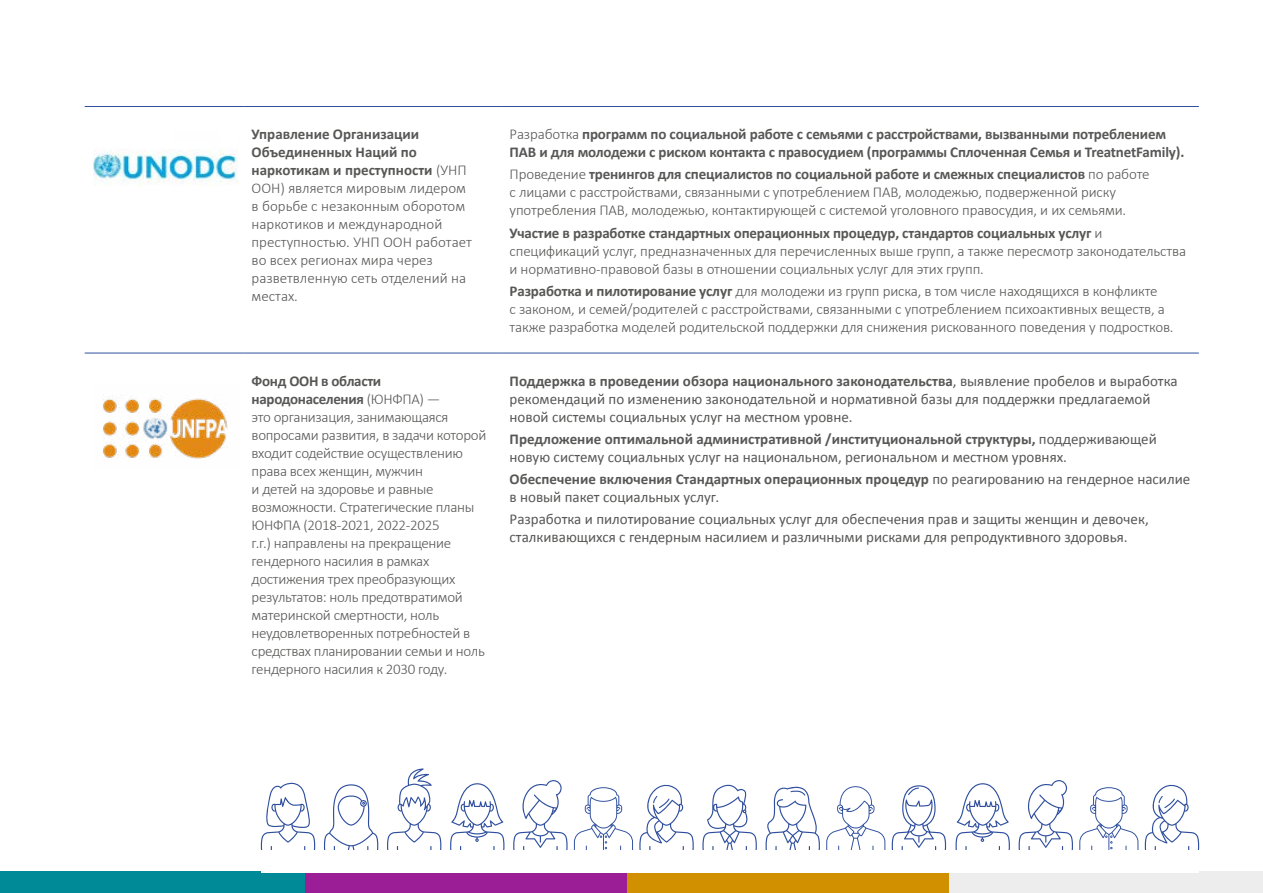
<style>
.page{position:relative;width:1263px;height:893px;background:#fff}
.page>*{position:absolute;margin:0;border:0;box-sizing:border-box;transform-origin:0 0}
.t1{font:300 15px/18px "Calibri";letter-spacing:-.01em;color:#575756}
.t2{font:15px/18px "Calibri";color:#575756}
.t3{font:700 15px/18px "Calibri";letter-spacing:-.01em;color:#575756}
.s1{font-weight:700}
.s2{font-weight:300}
</style>
<div class="page">
<div style="left:949px;top:872px;width:314px;height:21px;background:#ededed"></div>
<div style="left:627px;top:872px;width:322px;height:21px;background:#d19000"></div>
<div style="left:0;top:872px;width:306px;height:21px;background:#008996"></div>
<div style="left:305px;top:872px;width:322px;height:21px;background:#9c1e96"></div>
<hr style="left:85px;top:106px;width:158px;height:1px;background:#2f4f9e">
<hr style="left:243px;top:106px;width:258px;height:1px;background:#2f4f9e">
<hr style="left:501px;top:106px;width:698px;height:1px;background:#2f4f9e">
<hr style="left:85px;top:353px;width:158px;height:1px;background:#2f4f9e">
<hr style="left:243px;top:353px;width:258px;height:1px;background:#2f4f9e">
<hr style="left:501px;top:353px;width:698px;height:1px;background:#2f4f9e">
<img style="left:93px;top:149px;width:145px;height:36px">
<img style="left:102px;top:395px;width:126px;height:64px">
<svg style="left:260px;top:782px;width:56px;height:68px"></svg>
<svg style="left:324px;top:784px;width:55px;height:66px"></svg>
<svg style="left:387px;top:768px;width:55px;height:82px"></svg>
<svg style="left:450px;top:783px;width:55px;height:67px"></svg>
<svg style="left:955px;top:783px;width:55px;height:67px"></svg>
<svg style="left:513px;top:780px;width:55px;height:70px"></svg>
<svg style="left:1018px;top:780px;width:55px;height:70px"></svg>
<svg style="left:574px;top:787px;width:59px;height:63px"></svg>
<svg style="left:1079px;top:787px;width:59px;height:63px"></svg>
<svg style="left:639px;top:784px;width:55px;height:66px"></svg>
<svg style="left:1144px;top:784px;width:55px;height:66px"></svg>
<svg style="left:891px;top:785px;width:55px;height:65px"></svg>
<svg style="left:702px;top:784px;width:55px;height:66px"></svg>
<svg style="left:765px;top:786px;width:55px;height:64px"></svg>
<svg style="left:826px;top:786px;width:59px;height:64px"></svg>
<div style="left:261px;top:850px;width:937px;height:23px;background:#fff"></div>
<p class="t1" style="left:252px;top:124px;width:222px"><span class="s1">Управление Организации<br>Объединенных Наций по наркотикам и преступности</span> (УНП<br>ООН) является мировым лидером в борьбе с незаконным оборотом наркотиков и международной преступностью. УНП ООН работает во всех регионах мира через разветвленную сеть отделений на местах.</p>
<p class="t3" style="left:510px;top:125px;width:676px"><span class="s2">Разработка</span> программ по социальной работе с семьями с расстройствами, вызванными потреблением<br>ПАВ и для молодежи с риском контакта с правосудием (программы Сплоченная Семья и TreatnetFamily).</p>
<p class="t1" style="left:510px;top:165px;width:641px">Проведение <span class="s1">тренингов для специалистов по социальной работе и смежных специалистов</span> по работе с лицами с расстройствами, связанными с употреблением ПАВ, молодежью, подверженной риску употребления ПАВ, молодежью, контактирующей с системой уголовного правосудия, и их семьями.</p>
<p class="t1" style="left:510px;top:223px;width:678px"><span class="s1">Участие в разработке стандартных операционных процедур, стандартов социальных услуг</span> и спецификаций услуг, предназначенных для перечисленных выше групп, а также пересмотр законодательства и нормативно-правовой базы в отношении социальных услуг для этих групп.</p>
<p class="t1" style="left:510px;top:281px;width:665px"><span class="s1">Разработка и пилотирование услуг</span> для молодежи из групп риска, в том числе находящихся в конфликте<br>с законом, и семей/родителей с расстройствами, связанными с употреблением психоактивных веществ, а также разработка моделей родительской поддержки для снижения рискованного поведения у подростков.</p>
<p class="t1" style="left:252px;top:371px;width:236px"><span class="s1">Фонд ООН в области народонаселения</span> (ЮНФПА) —<br>это организация, занимающаяся вопросами развития, в задачи которой входит содействие осуществлению права всех женщин, мужчин<br>и детей на здоровье и равные возможности. Стратегические планы<br>ЮНФПА (2018-2021, 2022-2025<br>г.г.) направлены на прекращение гендерного насилия в рамках достижения трех преобразующих результатов: ноль предотвратимой материнской смертности, ноль неудовлетворенных потребностей в средствах планировании семьи и ноль гендерного насилия к 2030 году.</p>
<p class="t2" style="left:510px;top:372px;width:670px"><span class="s1">Поддержка в проведении обзора национального законодательства</span>, выявление пробелов и выработка рекомендаций по изменению законодательной и нормативной базы для поддержки предлагаемой новой системы социальных услуг на местном уровне.</p>
<p class="t2" style="left:510px;top:430px;width:649px"><span class="s1">Предложение оптимальной административной /институциональной структуры,</span> поддерживающей новую систему социальных услуг на национальном, региональном и местном уровнях.</p>
<p class="t2" style="left:510px;top:470px;width:682px"><span class="s1">Обеспечение включения Стандартных операционных процедур</span> по реагированию на гендерное насилие в новый пакет социальных услуг.</p>
<p class="t2" style="left:510px;top:510px;width:641px">Разработка и пилотирование социальных услуг для обеспечения прав и защиты женщин и девочек, сталкивающихся с гендерным насилием и различными рисками для репродуктивного здоровья.</p>
</div>
